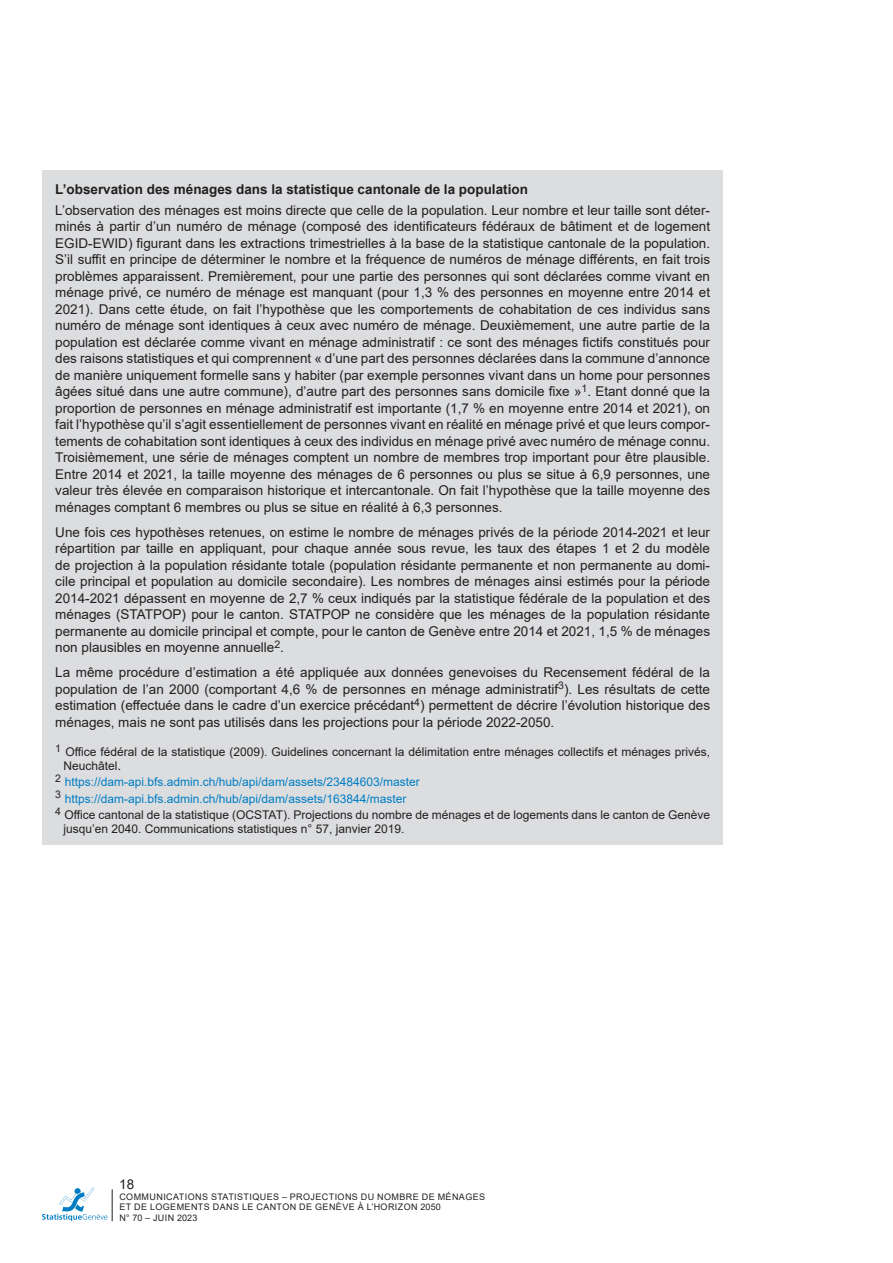
<style>
.page{position:relative;width:893px;height:1263px;background:#fff}
.page>*{position:absolute;margin:0;border:0;box-sizing:border-box;transform-origin:0 0}
.t1{font:13.5px/16.5px "Arial";color:#231f20;text-align:justify}
.t2{font:700 13.5px "Arial";color:#231f20}
.t3{font:12px/13.5px "Arial";color:#231f20}
.t4{font:12px "Arial";color:#007ec5}
.t5{font:9px/10.5px "Arial";letter-spacing:.045em;color:#231f20}
.s1{font-size:13.5px}
</style>
<div class="page">
<hr style="left:112px;top:1189px;width:1px;height:32px;background:#231f20">
<svg style="left:42px;top:1188px;width:66px;height:32px"></svg>
<div style="left:43px;top:170px;width:680px;height:675px;background:#dcdddf"></div>
<p class="t2" style="left:55px;top:180px;width:474px">L’observation des ménages dans la statistique cantonale de la population</p>
<p class="t1" style="left:55px;top:202px;width:656px">L’observation des ménages est moins directe que celle de la population. Leur nombre et leur taille sont déter&shy;minés à partir d’un numéro de ménage (composé des identificateurs fédéraux de bâtiment et de logement EGID-EWID) figurant dans les extractions trimestrielles à la base de la statistique cantonale de la population.<br>S’il suffit en principe de déterminer le nombre et la fréquence de numéros de ménage différents, en fait trois problèmes apparaissent. Premièrement, pour une partie des personnes qui sont déclarées comme vivant en ménage privé, ce numéro de ménage est manquant (pour 1,3 % des personnes en moyenne entre 2014 et 2021). Dans cette étude, on fait l’hypothèse que les comportements de cohabitation de ces individus sans numéro de ménage sont identiques à ceux avec numéro de ménage. Deuxièmement, une autre partie de la population est déclarée comme vivant en ménage administratif : ce sont des ménages fictifs constitués pour des raisons statistiques et qui comprennent « d’une part des personnes déclarées dans la commune d’annonce de manière uniquement formelle sans y habiter (par exemple personnes vivant dans un home pour personnes âgées situé dans une autre commune), d’autre part des personnes sans domicile fixe »<sup>1</sup>. Etant donné que la proportion de personnes en ménage administratif est importante (1,7 % en moyenne entre 2014 et 2021), on fait l’hypothèse qu’il s’agit essentiellement de personnes vivant en réalité en ménage privé et que leurs compor&shy;tements de cohabitation sont identiques à ceux des individus en ménage privé avec numéro de ménage connu.<br>Troisièmement, une série de ménages comptent un nombre de membres trop important pour être plausible.<br>Entre 2014 et 2021, la taille moyenne des ménages de 6 personnes ou plus se situe à 6,9 personnes, une valeur très élevée en comparaison historique et intercantonale. On fait l’hypothèse que la taille moyenne des ménages comptant 6 membres ou plus se situe en réalité à 6,3 personnes.</p>
<p class="t1" style="left:55px;top:524px;width:656px">Une fois ces hypothèses retenues, on estime le nombre de ménages privés de la période 2014-2021 et leur répartition par taille en appliquant, pour chaque année sous revue, les taux des étapes 1 et 2 du modèle de projection à la population résidante totale (population résidante permanente et non permanente au domi&shy;cile principal et population au domicile secondaire). Les nombres de ménages ainsi estimés pour la période 2014-2021 dépassent en moyenne de 2,7 % ceux indiqués par la statistique fédérale de la population et des ménages (STATPOP) pour le canton. STATPOP ne considère que les ménages de la population résidante permanente au domicile principal et compte, pour le canton de Genève entre 2014 et 2021, 1,5 % de ménages non plausibles en moyenne annuelle<sup>2</sup>.</p>
<p class="t1" style="left:55px;top:664px;width:656px">La même procédure d’estimation a été appliquée aux données genevoises du Recensement fédéral de la population de l’an 2000 (comportant 4,6 % de personnes en ménage administratif<sup>3</sup>). Les résultats de cette estimation (effectuée dans le cadre d’un exercice précédant<sup>4</sup>) permettent de décrire l’évolution historique des ménages, mais ne sont pas utilisés dans les projections pour la période 2022-2050.</p>
<p class="t3" style="left:64px;top:745px;width:648px;text-indent:-8px"><sup>1</sup> Office fédéral de la statistique (2009). Guidelines concernant la délimitation entre ménages collectifs et ménages privés,<br>Neuchâtel<span class="s1">.</span></p>
<p class="t4" style="left:55px;top:773px;width:366px"><sup>2</sup> https://dam-api.bfs.admin.ch/hub/api/dam/assets/23484603/master</p>
<p class="t4" style="left:55px;top:790px;width:353px"><sup>3</sup> https://dam-api.bfs.admin.ch/hub/api/dam/assets/163844/master</p>
<p class="t3" style="left:64px;top:808px;width:648px;text-indent:-8px"><sup>4</sup> Office cantonal de la statistique (OCSTAT). Projections du nombre de ménages et de logements dans le canton de Genève jusqu’en 2040. Communications statistiques n° 57, janvier 2019.</p>
<p class="t1" style="left:119px;top:1176px;width:17px">18</p>
<p class="t5" style="left:119px;top:1191px;width:367px">COMMUNICATIONS STATISTIQUES – PROJECTIONS DU NOMBRE DE MÉNAGES<br>ET DE LOGEMENTS DANS LE CANTON DE GENÈVE À L’HORIZON 2050<br>N° 70 – JUIN 2023</p>
</div>
